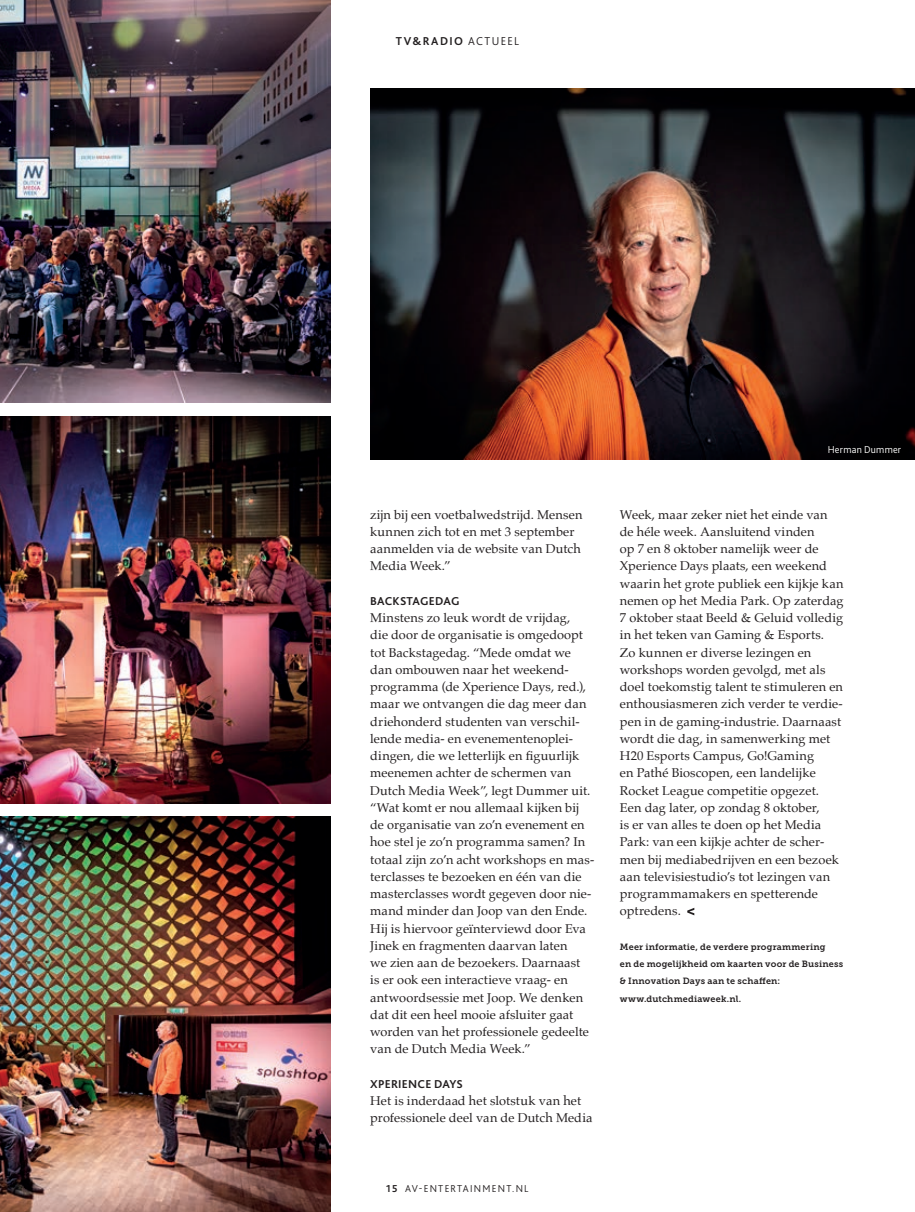
<style>
.page{position:relative;width:915px;height:1212px;background:#fff}
.page>*{position:absolute;margin:0;border:0;box-sizing:border-box;transform-origin:0 0}
.t1{font:12.75px/17.2px "Palatino";letter-spacing:.005em;color:#231f20}
.t2{font:700 12px "Bliss 2";letter-spacing:.02em;color:#231f20}
.t3{font:300 10.5px "Bliss 2";letter-spacing:.125em;color:#231f20}
.t4{font:300 10.5px "Bliss 2";letter-spacing:.02em;color:#fff}
.t5{font:9px/17.2px "Museo Slab 700";letter-spacing:.02em;color:#231f20}
.s1{font-weight:300}
.s2{font-weight:700}
</style>
<div class="page">
<svg style="left:687px;top:908px;width:7px;height:7px"></svg>
<img style="left:0;top:0;width:330px;height:403px">
<img style="left:0;top:417px;width:330px;height:387px">
<img style="left:0;top:817px;width:330px;height:395px">
<img style="left:370px;top:89px;width:544px;height:371px">
<p class="t2" style="left:395px;top:33px;width:125px">TV&amp;RADIO <span class="s1">ACTUEEL</span></p>
<p class="t1" style="left:370px;top:505px;width:214px">zijn bij een voetbalwedstrijd. Mensen kunnen zich tot en met 3 september aanmelden via de website van Dutch<br>Media Week.”</p>
<p class="t2" style="left:370px;top:593px;width:91px">BACKSTAGEDAG</p>
<p class="t1" style="left:370px;top:609px;width:225px">Minstens zo leuk wordt de vrijdag,<br>die door de organisatie is omgedoopt tot Backstagedag. “Mede omdat we dan ombouwen naar het weekend&shy;programma (de Xperience Days, red.), maar we ontvangen die dag meer dan driehonderd studenten van verschil&shy;lende media- en evenementenoplei&shy;dingen, die we letterlijk en figuurlijk meenemen achter de schermen van Dutch Media Week”, legt Dummer uit. “Wat komt er nou allemaal kijken bij de organisatie van zo’n evenement en hoe stel je zo’n programma samen? In totaal zijn zo’n acht workshops en mas&shy;terclasses te bezoeken en één van die masterclasses wordt gegeven door nie&shy;mand minder dan Joop van den Ende.<br>Hij is hiervoor geïnterviewd door Eva Jinek en fragmenten daarvan laten<br>we zien aan de bezoekers. Daarnaast<br>is er ook een interactieve vraag- en antwoordsessie met Joop. We denken dat dit een heel mooie afsluiter gaat worden van het professionele gedeelte van de Dutch Media Week.”</p>
<p class="t2" style="left:370px;top:1076px;width:94px">XPERIENCE DAYS</p>
<p class="t1" style="left:370px;top:1092px;width:224px">Het is inderdaad het slotstuk van het professionele deel van de Dutch Media</p>
<p class="t3" style="left:386px;top:1182px;width:144px"><span class="s2">15</span> AV-ENTERTAINMENT.NL</p>
<p class="t4" style="left:827px;top:443px;width:75px">Herman Dummer</p>
<p class="t1" style="left:619px;top:505px;width:225px">Week, maar zeker niet het einde van de héle week. Aansluitend vinden<br>op 7 en 8 oktober namelijk weer de Xperience Days plaats, een weekend waarin het grote publiek een kijkje kan nemen op het Media Park. Op zaterdag 7 oktober staat Beeld &amp; Geluid volledig in het teken van Gaming &amp; Esports.<br>Zo kunnen er diverse lezingen en workshops worden gevolgd, met als doel toekomstig talent te stimuleren en enthousiasmeren zich verder te verdie&shy;pen in de gaming-industrie. Daarnaast wordt die dag, in samenwerking met H20 Esports Campus, Go!Gaming<br>en Pathé Bioscopen, een landelijke Rocket League competitie opgezet.<br>Een dag later, op zondag 8 oktober,<br>is er van alles te doen op het Media Park: van een kijkje achter de scher&shy;men bij mediabedrijven en een bezoek aan televisiestudio’s tot lezingen van programmamakers en spetterende optredens.</p>
<p class="t5" style="left:619px;top:938px;width:225px">Meer informatie, de verdere programmering<br>en de mogelijkheid om kaarten voor de Business &amp; Innovation Days aan te schaffen: www.dutchmediaweek.nl.</p>
</div>
